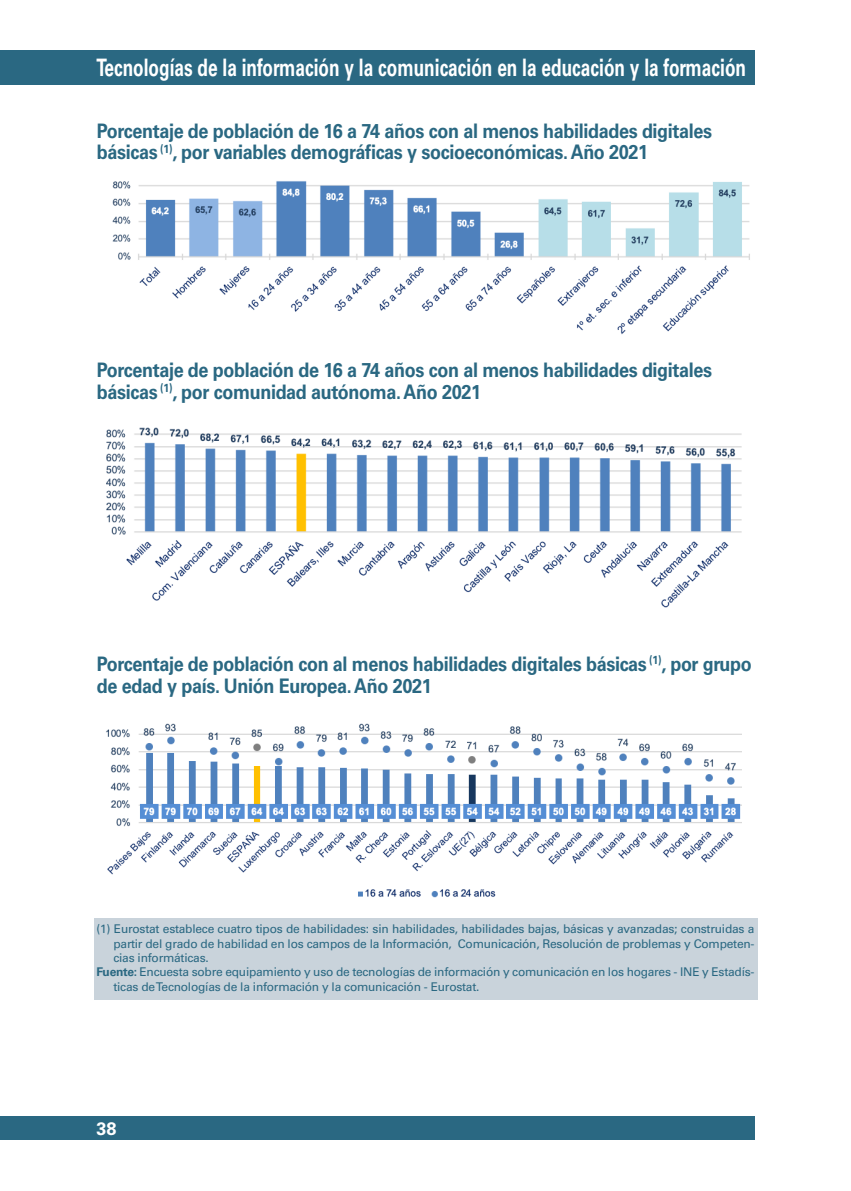
<style>
.page{position:relative;width:851px;height:1191px;background:#fff}
.page>*{position:absolute;margin:0;border:0;box-sizing:border-box;transform-origin:0 0}
.CABECERA{font:700 24px "Univers LT Std";color:#fff;scale:.72 1}
.TEXT_1{font:700 20px/21.6px "Univers LT Std";letter-spacing:-.02em;color:#2a6882;scale:.9 1}
.t1{font:700 18px "Univers LT Std";color:#fff}
.PIE_GRAF{font:12px/14.4px "Univers LT Std";letter-spacing:-.02em;color:#2a6882;text-align:justify}
.s1{font-weight:700}
</style>
<div class="page">
<div style="left:0;top:51px;width:754px;height:34px;background:#2a6882"></div>
<div style="left:0;top:1116px;width:754px;height:24px;background:#2a6882"></div>
<img style="left:112px;top:181px;width:638px;height:154px">
<img style="left:106px;top:427px;width:636px;height:181px">
<img style="left:106px;top:723px;width:636px;height:175px">
<div style="left:94px;top:918px;width:663px;height:53px;background:#c9d3db"></div>
<div style="left:94px;top:962px;width:663px;height:37px;background:#c9d3db"></div>
<p class="CABECERA" style="left:96px;top:54px;width:903px">Tecnologías de la información y la comunicación en la educación y la formación</p>
<p class="TEXT_1" style="left:97px;top:120px;width:685px">Porcentaje de población de 16 a 74 años con al menos habilidades digitales básicas <sup>(1)</sup>, por variables demográficas y socioeconómicas. Año 2021</p>
<p class="TEXT_1" style="left:97px;top:359px;width:685px">Porcentaje de población de 16 a 74 años con al menos habilidades digitales básicas <sup>(1)</sup>, por comunidad autónoma. Año 2021</p>
<p class="TEXT_1" style="left:97px;top:653px;width:729px">Porcentaje de población con al menos habilidades digitales básicas <sup>(1)</sup>, por grupo de edad y país. Unión Europea. Año 2021</p>
<p class="PIE_GRAF" style="left:113px;top:921px;width:642px;text-indent:-17px">(1) Eurostat establece cuatro tipos de habilidades: sin habilidades, habilidades bajas, básicas y avanzadas; construidas a partir del grado de habilidad en los campos de la Información, Comunicación, Resolución de problemas y Competen&shy;cias informáticas.</p>
<p class="PIE_GRAF" style="left:113px;top:965px;width:642px;text-indent:-17px"><span class="s1">Fuente:</span> Encuesta sobre equipamiento y uso de tecnologías de información y comunicación en los hogares - INE y Estadís&shy;ticas de Tecnologías de la información y la comunicación - Eurostat.</p>
<h3 class="t1" style="left:96px;top:1118px;width:22px">38</h3>
</div>
